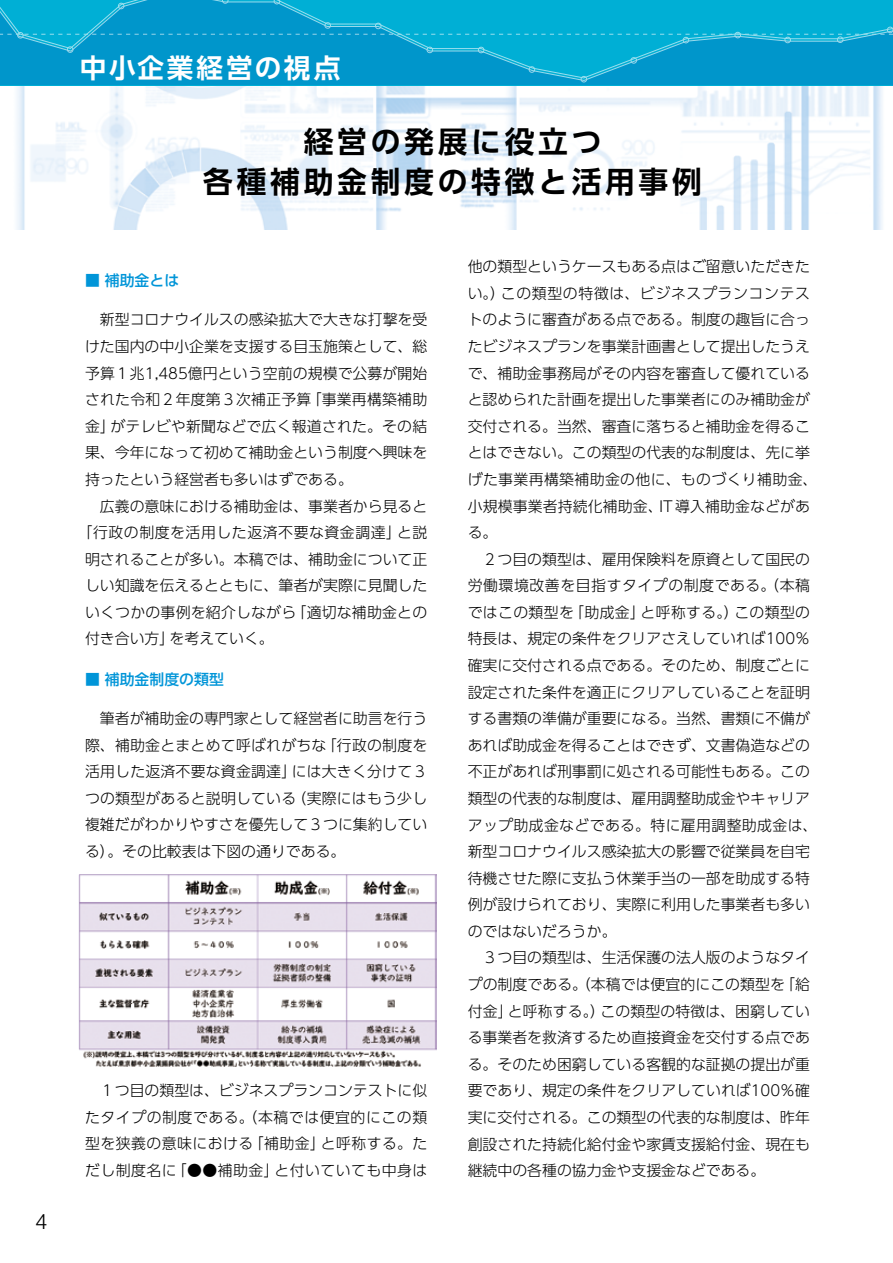
<style>
.page{position:relative;width:893px;height:1263px;background:#fff}
.page>*{position:absolute;margin:0;border:0;box-sizing:border-box;transform-origin:0 0}
.t1{font:700 29.7px/40.3px "UD Shin Go Pro De";letter-spacing:.125em;color:#000;text-align:center}
.t2{font:700 26.55px "UD Shin Go Pro De";letter-spacing:.105em;color:#fff}
.t3{font:300 21.3px "Helvetica";color:#000}
.t4{font:300 14.85px/26.5px "UD Shin Go Pro";color:#000;text-align:justify}
.t5{font:300 14.85px "UD Shin Go Pro";letter-spacing:.035em;color:#000}
.t6{font:500 14.85px "UD Shin Go Pro";color:#0095d8}
.s1{font-family:"Gothic MB101 Pro"}
</style>
<div class="page">
<img style="left:78px;top:874px;width:359px;height:193px">
<img style="left:0;top:85px;width:893px;height:145px">
<hr style="left:0;top:82px;width:893px;height:3px;background:#0096cb">
<svg style="left:0;top:0;width:893px;height:22px;background:#02aad3"></svg>
<svg style="left:274px;top:0;width:6px;height:4px"></svg>
<svg style="left:222px;top:0;width:6px;height:3px"></svg>
<svg style="left:118px;top:3px;width:6px;height:6px"></svg>
<svg style="left:0;top:22px;width:893px;height:60px;background:#059fce"></svg>
<h3 class="t3" style="left:36px;top:1203px;width:13px">4</h3>
<h2 class="t2" style="left:80px;top:46px;width:262px">中小企業経営の視点</h2>
<h1 class="t1" style="left:203px;top:120px;width:500px">経営の発展に役立つ<br>各種補助金制度の特徴と活用事例</h1>
<p class="t6" style="left:85px;top:268px;width:96px">■ 補助金とは</p>
<p class="t4" style="left:85px;top:306px;width:344px">　新型コロナウイルスの感染拡大で大きな打撃を受</p>
<p class="t4" style="left:85px;top:333px;width:344px">けた国内の中小企業を支援する目玉施策として、総</p>
<p class="t4" style="left:85px;top:359px;width:344px">予算１兆1,485億円という空前の規模で公募が開始</p>
<p class="t4" style="left:85px;top:386px;width:344px">された令和２年度第３次補正予算「事業再構築補助</p>
<p class="t4" style="left:85px;top:412px;width:344px">金」がテレビや新聞などで広く報道された。その結</p>
<p class="t4" style="left:85px;top:439px;width:344px">果、今年になって初めて補助金という制度へ興味を</p>
<p class="t4" style="left:85px;top:465px;width:269px">持ったという経営者も多いはずである。</p>
<p class="t4" style="left:85px;top:492px;width:344px">　広義の意味における補助金は、事業者から見ると</p>
<p class="t5" style="left:78px;top:520px;width:351px">「行政の制度を活用した返済不要な資金調達」と説</p>
<p class="t4" style="left:85px;top:545px;width:344px">明されることが多い。本稿では、補助金について正</p>
<p class="t4" style="left:85px;top:572px;width:344px">しい知識を伝えるとともに、筆者が実際に見聞した</p>
<p class="t4" style="left:85px;top:598px;width:344px">いくつかの事例を紹介しながら「適切な補助金との</p>
<p class="t4" style="left:85px;top:625px;width:190px">付き合い方」を考えていく。</p>
<p class="t6" style="left:85px;top:667px;width:140px">■ 補助金制度の類型</p>
<p class="t4" style="left:85px;top:705px;width:344px">　筆者が補助金の専門家として経営者に助言を行う際、補助金とまとめて呼ばれがちな「行政の制度を活用した返済不要な資金調達」には大きく分けて３つの類型があると説明している（実際にはもう少し複雑だがわかりやすさを優先して３つに集約している）。その比較表は下図の通りである。</p>
<p class="t4" style="left:85px;top:1077px;width:344px">　１つ目の類型は、ビジネスプランコンテストに似たタイプの制度である。（本稿では便宜的にこの類型を狭義の意味における「補助金」と呼称する。ただし制度名に「●●補助金」と付いていても中身は</p>
<p class="t4" style="left:468px;top:253px;width:351px;text-align:left">他の類型というケースもある点はご留意いただきたい。）この類型の特徴は、ビジネスプランコンテストのように審査がある点である。制度の趣旨に合ったビジネスプランを事業計画書として提出したうえで、補助金事務局がその内容を審査して優れていると認められた計画を提出した事業者にのみ補助金が交付される。当然、審査に落ちると補助金を得ることはできない。この類型の代表的な制度は、先に挙げた事業再構築補助金の他に、ものづくり補助金、小規模事業者持続化補助金、IT導入補助金などがある。<br>　２つ目の類型は、雇用保険料を原資として国民の労働環境改善を目指すタイプの制度である。（本稿ではこの類型を「助成金」と呼称する。）この類型の特長は、規定の条件をクリアさえしていれば100％確実に交付される点である。そのため、制度ごとに設定された条件を適正にクリアしていることを証明する書類の準備が重要になる。当然、書類に不備があれば助成金を得ることはできず、文書偽造などの不正があれば刑事罰に処される可能性もある。この類型の代表的な制度は、雇用調整助成金やキャリアアップ助成金などである。特に雇用調整助成金は、新型コロナウイルス感染拡大の影響で従業員を自宅待機させた際に支払う休業手当の一部を助成する特例が設けられており、実際に利用した事業者も多いのではないだろうか。<br>　３つ目の類型は、生活保護の法人版のようなタイプの制度である。（本稿では便宜的にこの類型を「給付金」と呼称する。）この類型の特徴は、困窮している事業者を<span class="s1">救済</span>するため直接資金を交付する点である。そのため困窮している客観的な証拠の提出が重要であり、規定の条件をクリアしていれば100％確実に交付される。この類型の代表的な制度は、昨年創設された持続化給付金や家賃支援給付金、現在も継続中の各種の協力金や支援金などである。</p>
</div>
